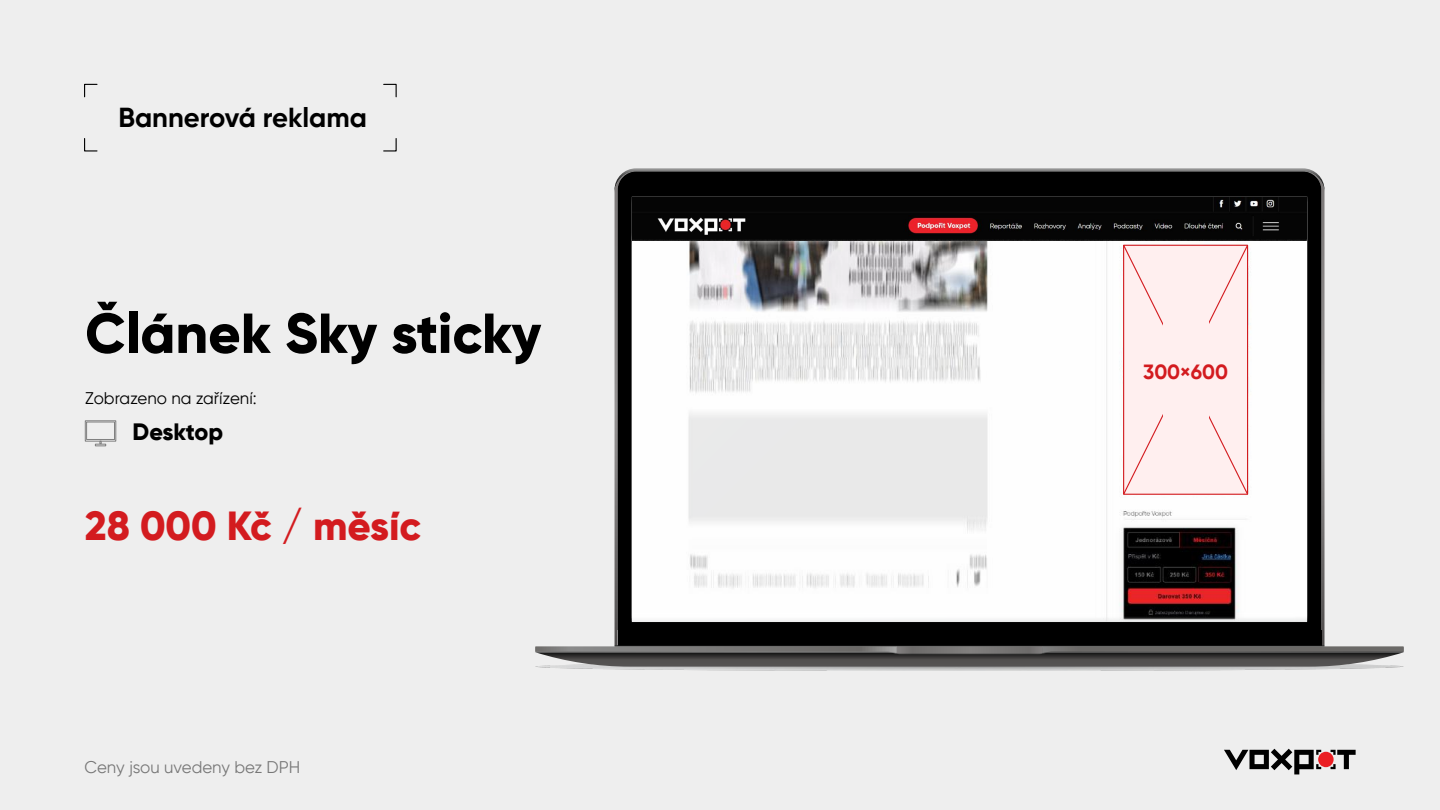
<style>
.page{position:relative;width:1440px;height:810px;background:#eee}
.page>*{position:absolute;margin:0;border:0;box-sizing:border-box;transform-origin:0 0}
.t1{font:800 56.25px "Gilroy";color:#000}
.t2{font:800 40.5px "Gilroy";color:#d31b1f}
.t3{font:700 27.38px "Gilroy";color:#000}
.t4{font:800 23.62px "Gilroy";letter-spacing:-.01em;color:#000}
.t5{font:700 20.55px "Gilroy";color:#d31b1f}
.t6{font:16.88px "Gilroy";color:rgb(0 0 0/.5)}
.t7{font:16.88px "Gilroy";color:#000}
</style>
<div class="page">
<svg style="left:84px;top:83px;width:14px;height:15px"></svg>
<svg style="left:383px;top:83px;width:14px;height:15px"></svg>
<svg style="left:383px;top:138px;width:14px;height:14px"></svg>
<svg style="left:84px;top:138px;width:14px;height:14px"></svg>
<svg style="left:85px;top:421px;width:31px;height:20px"></svg>
<svg style="left:95px;top:441px;width:11px;height:5px"></svg>
<div style="left:86px;top:422px;width:29px;height:18px;background:#eee;border:1px solid #808080"></div>
<svg style="left:1224px;top:749px;width:132px;height:25px"></svg>
<div style="left:1318px;top:752px;width:16px;height:15px;background:#eb1e23;border-radius:50%"></div>
<svg style="left:614px;top:168px;width:711px;height:25px;background:#9d9d9d"></svg>
<div style="left:618px;top:630px;width:703px;height:15px;background:#000"></div>
<div style="left:618px;top:171px;width:703px;height:459px;background:#000"></div>
<svg style="left:535px;top:645px;width:869px;height:22px;background:#5a5959"></svg>
<img style="left:627px;top:192px;width:685px;height:435px">
<svg style="left:1122px;top:244px;width:127px;height:252px;background:#fce5e5"></svg>
<div style="left:1163px;top:305px;width:45px;height:129px;background:#ffefef"></div>
<img style="left:632px;top:197px;width:675px;height:44px">
<h3 class="t3" style="left:118px;top:106px;width:250px">Bannerová reklama</h3>
<h1 class="t1" style="left:85px;top:309px;width:458px">Článek Sky sticky</h1>
<p class="t7" style="left:85px;top:391px;width:173px">Zobrazeno na zařízení:</p>
<h3 class="t4" style="left:133px;top:422px;width:92px">Desktop</h3>
<h2 class="t2" style="left:85px;top:508px;width:337px">28 000 Kč / měsíc</h2>
<p class="t6" style="left:85px;top:760px;width:217px">Ceny jsou uvedeny bez DPH</p>
<p class="t5" style="left:1143px;top:364px;width:86px">300×600</p>
</div>
